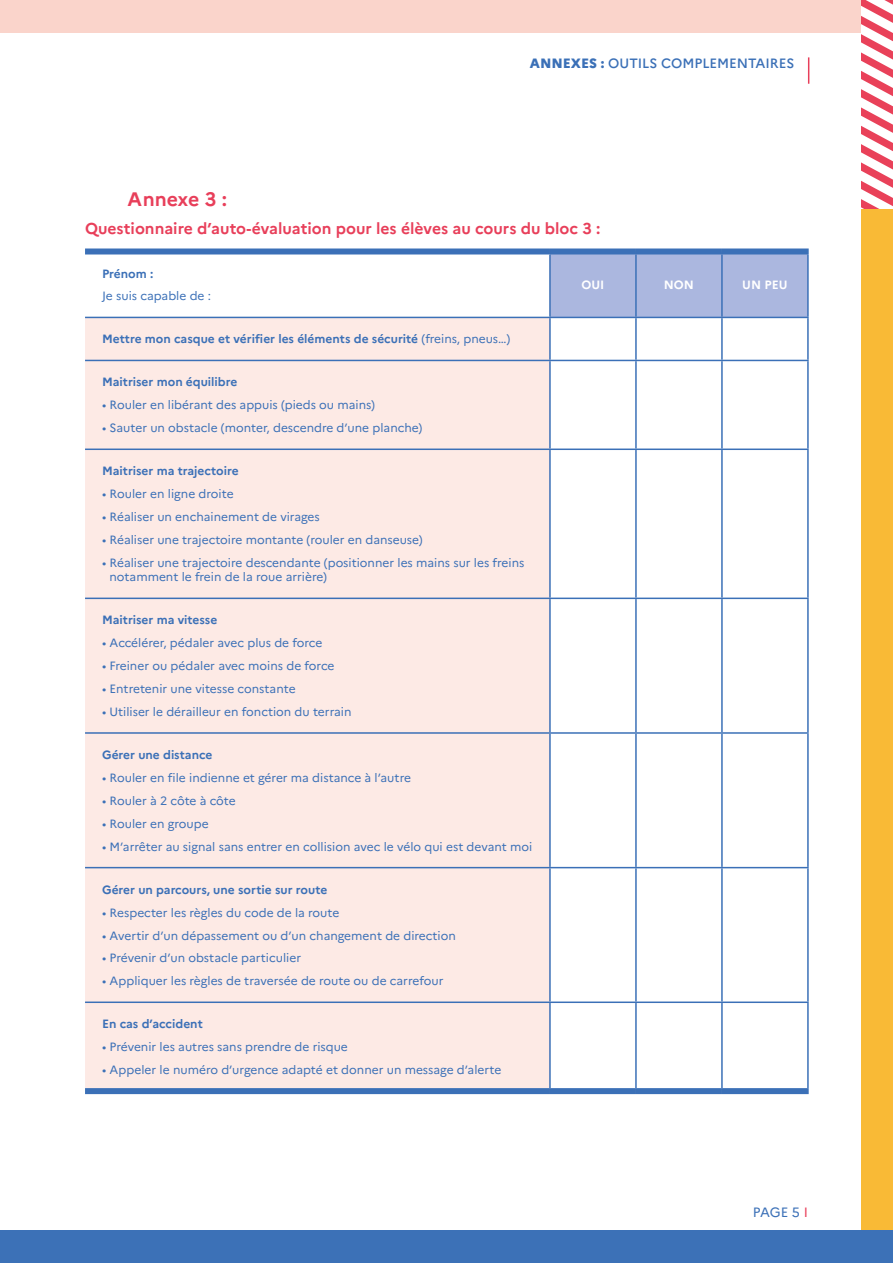
<style>
.page{position:relative;width:893px;height:1263px;background:#fff}
.page>*{position:absolute;margin:0;border:0;box-sizing:border-box;transform-origin:0 0}
.t1{font:700 19.5px "Marianne";color:#e83f5a}
.t2{font:700 15.75px "Marianne";color:#e83f5a}
.t3{font:500 13.5px "Marianne";letter-spacing:-.005em;color:#3b70b7}
.t4{font:13.5px "Marianne";color:#3b70b7}
.t5{font:12px/14.4px "Marianne";color:#3b70b7}
.t6{font:700 12px "Marianne";color:#3b70b7}
.t7{font:700 12px "Marianne";color:#fff}
.s1{font-weight:800}
.s2{font-weight:400}
.s3{color:#e83f5a}
</style>
<div class="page">
<svg style="left:861px;top:0;width:32px;height:209px"></svg>
<div style="left:861px;top:209px;width:32px;height:1041px;background:#f9ba36"></div>
<div style="left:0;top:1231px;width:893px;height:32px;background:#3c71b7"></div>
<div style="left:0;top:0;width:861px;height:32px;background:#fad4cb"></div>
<svg style="left:808px;top:57px;width:1px;height:27px"></svg>
<svg style="left:85px;top:254px;width:722px;height:615px"></svg>
<div style="left:551px;top:254px;width:256px;height:63px;background:#abb7df"></div>
<div style="left:85px;top:318px;width:464px;height:770px;background:#fdeae5"></div>
<div style="left:85px;top:248px;width:465px;height:6px;background:#3b70b7"></div>
<hr style="left:549px;top:254px;width:2px;height:63px;background:#3b70b7">
<div style="left:550px;top:248px;width:86px;height:6px;background:#3b70b7"></div>
<div style="left:636px;top:248px;width:86px;height:6px;background:#3b70b7"></div>
<div style="left:722px;top:248px;width:87px;height:6px;background:#3b70b7"></div>
<hr style="left:635px;top:254px;width:2px;height:63px;background:#3b70b7">
<hr style="left:721px;top:254px;width:2px;height:63px;background:#3b70b7">
<hr style="left:807px;top:254px;width:2px;height:63px;background:#3b70b7">
<hr style="left:85px;top:317px;width:465px;height:1px;background:#3b70b7">
<hr style="left:85px;top:360px;width:465px;height:1px;background:#3b70b7">
<hr style="left:85px;top:448px;width:465px;height:2px;background:#3b70b7">
<hr style="left:85px;top:598px;width:465px;height:1px;background:#3b70b7">
<hr style="left:85px;top:732px;width:465px;height:2px;background:#3b70b7">
<hr style="left:85px;top:867px;width:465px;height:1px;background:#3b70b7">
<hr style="left:549px;top:318px;width:2px;height:42px;background:#3b70b7">
<hr style="left:549px;top:361px;width:2px;height:87px;background:#3b70b7">
<hr style="left:549px;top:450px;width:2px;height:148px;background:#3b70b7">
<hr style="left:549px;top:599px;width:2px;height:133px;background:#3b70b7">
<hr style="left:549px;top:734px;width:2px;height:133px;background:#3b70b7">
<hr style="left:549px;top:868px;width:2px;height:133px;background:#3b70b7">
<hr style="left:550px;top:317px;width:86px;height:1px;background:#3b70b7">
<hr style="left:636px;top:317px;width:86px;height:1px;background:#3b70b7">
<hr style="left:722px;top:317px;width:87px;height:1px;background:#3b70b7">
<hr style="left:635px;top:318px;width:2px;height:42px;background:#3b70b7">
<hr style="left:721px;top:318px;width:2px;height:42px;background:#3b70b7">
<hr style="left:807px;top:318px;width:2px;height:42px;background:#3b70b7">
<hr style="left:635px;top:361px;width:2px;height:87px;background:#3b70b7">
<hr style="left:721px;top:361px;width:2px;height:87px;background:#3b70b7">
<hr style="left:807px;top:361px;width:2px;height:87px;background:#3b70b7">
<hr style="left:635px;top:450px;width:2px;height:148px;background:#3b70b7">
<hr style="left:721px;top:450px;width:2px;height:148px;background:#3b70b7">
<hr style="left:807px;top:450px;width:2px;height:148px;background:#3b70b7">
<hr style="left:635px;top:599px;width:2px;height:133px;background:#3b70b7">
<hr style="left:721px;top:599px;width:2px;height:133px;background:#3b70b7">
<hr style="left:807px;top:599px;width:2px;height:133px;background:#3b70b7">
<hr style="left:635px;top:734px;width:2px;height:133px;background:#3b70b7">
<hr style="left:721px;top:734px;width:2px;height:133px;background:#3b70b7">
<hr style="left:807px;top:734px;width:2px;height:133px;background:#3b70b7">
<hr style="left:635px;top:868px;width:2px;height:133px;background:#3b70b7">
<hr style="left:721px;top:868px;width:2px;height:133px;background:#3b70b7">
<hr style="left:807px;top:868px;width:2px;height:133px;background:#3b70b7">
<hr style="left:550px;top:360px;width:86px;height:1px;background:#3b70b7">
<hr style="left:636px;top:360px;width:86px;height:1px;background:#3b70b7">
<hr style="left:722px;top:360px;width:87px;height:1px;background:#3b70b7">
<hr style="left:550px;top:448px;width:86px;height:2px;background:#3b70b7">
<hr style="left:636px;top:448px;width:86px;height:2px;background:#3b70b7">
<hr style="left:722px;top:448px;width:87px;height:2px;background:#3b70b7">
<hr style="left:550px;top:598px;width:86px;height:1px;background:#3b70b7">
<hr style="left:636px;top:598px;width:86px;height:1px;background:#3b70b7">
<hr style="left:722px;top:598px;width:87px;height:1px;background:#3b70b7">
<hr style="left:550px;top:732px;width:86px;height:2px;background:#3b70b7">
<hr style="left:636px;top:732px;width:86px;height:2px;background:#3b70b7">
<hr style="left:722px;top:732px;width:87px;height:2px;background:#3b70b7">
<hr style="left:550px;top:867px;width:86px;height:1px;background:#3b70b7">
<hr style="left:636px;top:867px;width:86px;height:1px;background:#3b70b7">
<hr style="left:722px;top:867px;width:87px;height:1px;background:#3b70b7">
<hr style="left:85px;top:1001px;width:465px;height:2px;background:#3b70b7">
<div style="left:85px;top:1088px;width:465px;height:6px;background:#3b70b7"></div>
<hr style="left:549px;top:1003px;width:2px;height:85px;background:#3b70b7">
<hr style="left:550px;top:1001px;width:86px;height:2px;background:#3b70b7">
<hr style="left:636px;top:1001px;width:86px;height:2px;background:#3b70b7">
<hr style="left:722px;top:1001px;width:87px;height:2px;background:#3b70b7">
<hr style="left:635px;top:1003px;width:2px;height:85px;background:#3b70b7">
<hr style="left:721px;top:1003px;width:2px;height:85px;background:#3b70b7">
<hr style="left:807px;top:1003px;width:2px;height:85px;background:#3b70b7">
<div style="left:550px;top:1088px;width:86px;height:6px;background:#3b70b7"></div>
<div style="left:636px;top:1088px;width:86px;height:6px;background:#3b70b7"></div>
<div style="left:722px;top:1088px;width:87px;height:6px;background:#3b70b7"></div>
<p class="t3" style="left:530px;top:54px;width:266px"><span class="s1">ANNEXES :</span> OUTILS COMPLEMENTAIRES</p>
<h1 class="t1" style="left:128px;top:187px;width:101px">Annexe 3 :</h1>
<h2 class="t2" style="left:85px;top:219px;width:517px">Questionnaire d’auto-évaluation pour les élèves au cours du bloc 3 :</h2>
<p class="t6" style="left:102px;top:266px;width:53px">Prénom :</p>
<p class="t5" style="left:102px;top:289px;width:110px">Je suis capable de :</p>
<p class="t7" style="left:581px;top:277px;width:25px">OUI</p>
<p class="t7" style="left:664px;top:277px;width:32px">NON</p>
<p class="t7" style="left:742px;top:277px;width:47px">UN PEU</p>
<p class="t6" style="left:102px;top:332px;width:410px">Mettre mon casque et vérifier les éléments de sécurité <span class="s2">(freins, pneus…)</span></p>
<p class="t6" style="left:102px;top:375px;width:137px">Maitriser mon équilibre</p>
<p class="t5" style="left:102px;top:398px;width:274px">• Rouler en libérant des appuis (pieds ou mains)</p>
<p class="t5" style="left:102px;top:421px;width:322px">• Sauter un obstacle (monter, descendre d’une planche)</p>
<p class="t6" style="left:102px;top:464px;width:138px">Maitriser ma trajectoire</p>
<p class="t5" style="left:102px;top:487px;width:133px">• Rouler en ligne droite</p>
<p class="t5" style="left:102px;top:510px;width:219px">• Réaliser un enchainement de virages</p>
<p class="t5" style="left:102px;top:532px;width:322px">• Réaliser une trajectoire montante (rouler en danseuse)</p>
<p class="t5" style="left:110px;top:555px;width:416px;text-indent:-7px">• Réaliser une trajectoire descendante (positionner les mains sur les freins notamment le frein de la roue arrière)</p>
<p class="t6" style="left:102px;top:613px;width:117px">Maitriser ma vitesse</p>
<p class="t5" style="left:102px;top:636px;width:222px">• Accélérer, pédaler avec plus de force</p>
<p class="t5" style="left:102px;top:659px;width:234px">• Freiner ou pédaler avec moins de force</p>
<p class="t5" style="left:102px;top:682px;width:195px">• Entretenir une vitesse constante</p>
<p class="t5" style="left:102px;top:704px;width:251px">• Utiliser le dérailleur en fonction du terrain</p>
<p class="t6" style="left:102px;top:747px;width:112px">Gérer une distance</p>
<p class="t5" style="left:102px;top:770px;width:310px">• Rouler en file indienne et gérer ma distance à l’autre</p>
<p class="t5" style="left:102px;top:793px;width:135px">• Rouler à 2 côte à côte</p>
<p class="t5" style="left:102px;top:816px;width:108px">• Rouler en groupe</p>
<p class="t5" style="left:102px;top:839px;width:432px">• M’arrêter au signal sans entrer en collision avec le vélo qui est devant moi</p>
<p class="t6" style="left:102px;top:882px;width:227px">Gérer un parcours, une sortie sur route</p>
<p class="t5" style="left:102px;top:905px;width:239px">• Respecter les règles du code de la route</p>
<p class="t5" style="left:102px;top:928px;width:355px">• Avertir d’un dépassement ou d’un changement de direction</p>
<p class="t5" style="left:102px;top:951px;width:201px">• Prévenir d’un obstacle particulier</p>
<p class="t5" style="left:102px;top:974px;width:343px">• Appliquer les règles de traversée de route ou de carrefour</p>
<p class="t6" style="left:102px;top:1017px;width:102px">En cas d’accident</p>
<p class="t5" style="left:102px;top:1040px;width:247px">• Prévenir les autres sans prendre de risque</p>
<p class="t5" style="left:102px;top:1063px;width:401px">• Appeler le numéro d’urgence adapté et donner un message d’alerte</p>
<p class="t4" style="left:753px;top:1204px;width:56px">PAGE 5 <span class="s3">I</span></p>
</div>
